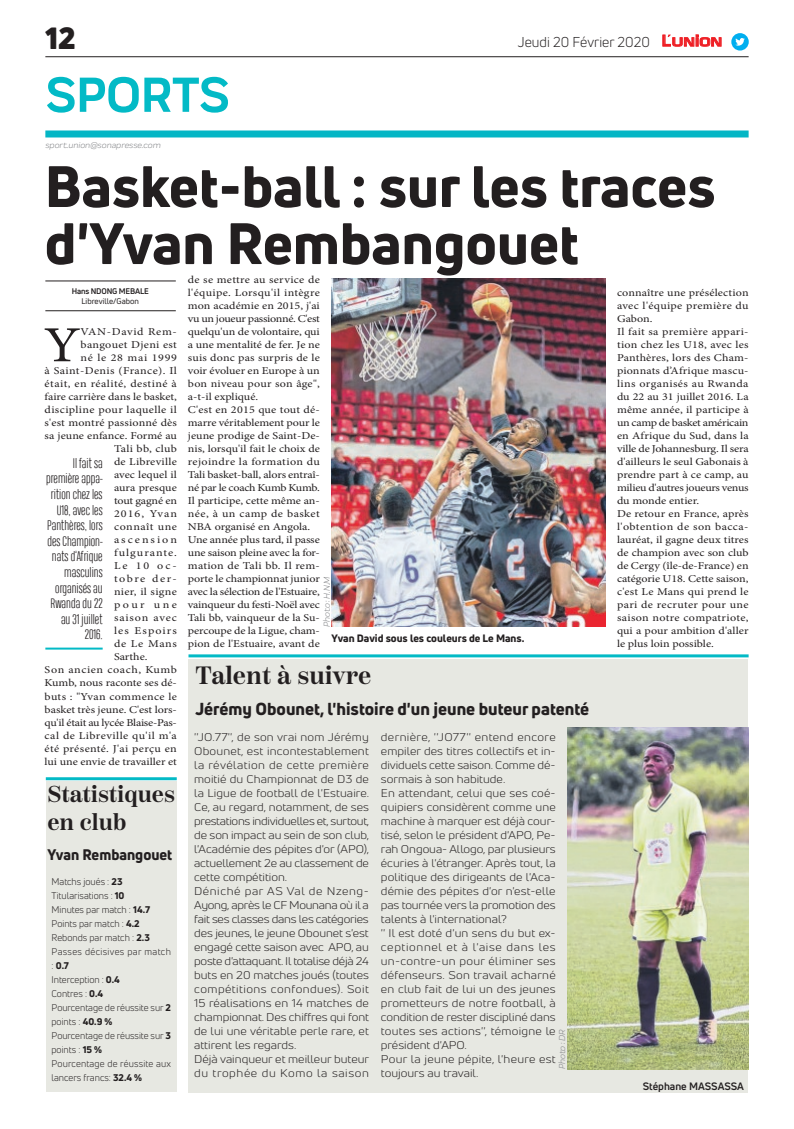
<style>
.page{position:relative;width:794px;height:1129px;background:#fff}
.page>*{position:absolute;margin:0;border:0;box-sizing:border-box;transform-origin:0 0}
.t1{font:800 57px/57px "Uni Neue";color:#231f20}
.t2{font:700 51px "Praktika";color:#03bac6}
.t3{font:50.5px "Minion Pro";color:#231f20;scale:1.15 1}
.t4{font:900 30px "Uni Neue";color:#231f20}
.t5{font:600 25px "Scotch Deck";color:#231f20}
.t6{font:600 23px/27.6px "Scotch Deck";color:#231f20}
.t7{font:800 17px "Uni Neue";color:#231f20}
.t8{font:800 15px "Uni Neue";color:#231f20}
.t9{font:14px "Uni Neue";color:#231f20}
.t10{font:300 13px/15.6px "Heading Compressed Pro";color:#231f20;text-align:right}
.t11{font:11px/14px "Uni Neue";color:#231f20;scale:1.13 1}
.t12{font:10.5px/13px "Minion Pro";letter-spacing:.005em;color:#231f20;scale:1.15 1}
.t13{font:10.5px "Minion Pro";letter-spacing:.03em;color:#231f20;scale:1.15 1}
.t14{font:10.5px "Minion Pro";letter-spacing:.04em;color:#231f20;scale:1.15 1}
.t15{font:800 10.5px "Uni Neue";color:#231f20}
.t16{font:10.5px "Minion Pro";letter-spacing:.025em;color:#231f20;scale:1.15 1}
.t17{font:10.5px "Minion Pro";letter-spacing:-.025em;color:#231f20;scale:1.15 1}
.t18{font:10.5px "Minion Pro";letter-spacing:.055em;color:#231f20;scale:1.15 1}
.t19{font:10.5px "Minion Pro";letter-spacing:.035em;color:#231f20;scale:1.15 1}
.t20{font:10.5px "Minion Pro";letter-spacing:.09em;color:#231f20;scale:1.15 1}
.t21{font:10.5px "Minion Pro";letter-spacing:.045em;color:#231f20;scale:1.15 1}
.t22{font:700 10.5px "Uni Neue";color:#231f20}
.t23{font:10.5px "Minion Pro";letter-spacing:-.015em;color:#231f20;scale:1.15 1}
.t24{font:10.5px "Minion Pro";letter-spacing:.085em;color:#231f20;scale:1.15 1}
.t25{font:10.5px "Minion Pro";letter-spacing:.065em;color:#231f20;scale:1.15 1}
.t26{font:10.5px "Minion Pro";letter-spacing:.165em;color:#231f20;scale:1.15 1}
.t27{font:10.5px "Minion Pro";letter-spacing:.125em;color:#231f20;scale:1.15 1}
.t28{font:9.5px/14px "Uni Neue";color:#231f20}
.t29{font:italic 9px "Praktika";color:#818386}
.t30{font:8px "Uni Neue";color:#231f20}
.t31{font:700 8px "Uni Neue";letter-spacing:-.02em;color:#231f20}
.s1{font-family:"Eurostile";font-weight:600;font-size:14.9px;color:#ee1d23}
.s2{font-family:"Eurostile";font-weight:600;font-size:11.4px;color:#ee1d23}
.s3{font-weight:800}
</style>
<div class="page">
<hr style="left:45px;top:56px;width:703px;height:1px;background:#231f20">
<div style="left:45px;top:130px;width:703px;height:7px;background:#04b6c5"></div>
<svg style="left:662px;top:34px;width:60px;height:13px"></svg>
<div style="left:731px;top:33px;width:17px;height:18px;background:#00aeef;border-radius:50%"></div>
<svg style="left:735px;top:38px;width:10px;height:8px"></svg>
<hr style="left:45px;top:647px;width:58px;height:2px;background:#03bac6">
<hr style="left:45px;top:310px;width:131px;height:1px;background:#231f20">
<hr style="left:45px;top:281px;width:131px;height:1px;background:#231f20">
<img style="left:332px;top:278px;width:274px;height:348px">
<div style="left:46px;top:781px;width:131px;height:310px;background:#e7e8e2"></div>
<hr style="left:46px;top:777px;width:131px;height:3px;background:#03bac6">
<div style="left:188px;top:659px;width:560px;height:432px;background:#e7e8e2"></div>
<hr style="left:188px;top:654px;width:560px;height:3px;background:#03bac6">
<img style="left:567px;top:727px;width:181px;height:342px">
<h3 class="t4" style="left:45px;top:17px;width:32px">12</h3>
<h2 class="t2" style="left:46px;top:54px;width:185px">SPORTS</h2>
<p class="t29" style="left:45px;top:139px;width:117px">sport.union@sonapresse.com</p>
<h3 class="t9" style="left:518px;top:33px;width:206px">Jeudi 20 Février 2020 <span class="s1">L</span><span class="s2">UNION</span></h3>
<h1 class="t1" style="left:45px;top:157px;width:672px">Basket-ball : sur les traces d'Yvan Rembangouet</h1>
<p class="t12" style="left:188px;top:273px;width:116px">de se mettre au service de l'équipe. Lorsqu'il intègre mon académie en 2015, j'ai vu un joueur passionné. C'est quelqu'un de volontaire, qui a une mentalité de fer. Je ne suis donc pas surpris de le voir évoluer en Europe à un bon niveau pour son âge", a-t-il expliqué.<br>C'est en 2015 que tout dé&shy;marre véritablement pour le jeune prodige de Saint-De&shy;nis, lorsqu'il fait le choix de rejoindre la formation du<br>Tali basket-ball, alors entraî&shy;né par le coach Kumb Kumb.<br>Il participe, cette même an&shy;née, à un camp de basket<br>NBA organisé en Angola.<br>Une année plus tard, il passe une saison pleine avec la for&shy;mation de Tali bb. Il rem&shy;porte le championnat junior avec la sélection de l'Estuaire, vainqueur du festi-Noël avec<br>Tali bb, vainqueur de la Su&shy;percoupe de la Ligue, cham&shy;pion de l'Estuaire, avant de</p>
<p class="t31" style="left:72px;top:286px;width:78px">Hans NDONG MEBALE</p>
<p class="t30" style="left:82px;top:296px;width:59px">Libreville/Gabon</p>
<p class="t12" style="left:617px;top:286px;width:116px">connaître une présélection avec l'équipe première du<br>Gabon.<br>Il fait sa première appari&shy;tion chez les U18, avec les<br>Panthères, lors des Cham&shy;pionnats d’Afrique mascu&shy;lins organisés au Rwanda du 22 au 31 juillet 2016. La même année, il participe à un camp de basket américain en Afrique du Sud, dans la ville de Johannesburg. Il sera d'ailleurs le seul Gabonais à prendre part à ce camp, au milieu d'autres joueurs venus du monde entier.<br>De retour en France, après l'obtention de son bacca&shy;lauréat, il gagne deux titres de champion avec son club de Cergy (île-de-France) en catégorie U18. Cette saison, c'est Le Mans qui prend le pari de recruter pour une saison notre compatriote, qui a pour ambition d'aller le plus loin possible.</p>
<h3 class="t3" style="left:44px;top:311px;width:34px">Y</h3>
<p class="t18" style="left:81px;top:325px;width:85px">VAN-David Rem-</p>
<p class="t16" style="left:81px;top:338px;width:85px">bangouet Djeni est</p>
<p class="t18" style="left:81px;top:351px;width:85px">né le 28 mai 1999</p>
<p class="t19" style="left:45px;top:364px;width:116px">à Saint-Denis (France). Il</p>
<p class="t14" style="left:45px;top:377px;width:116px">était, en réalité, destiné à</p>
<p class="t12" style="left:45px;top:390px;width:116px">faire carrière dans le basket,</p>
<p class="t13" style="left:45px;top:403px;width:117px">discipline pour laquelle il</p>
<p class="t12" style="left:45px;top:416px;width:117px">s'est montré passionné dès</p>
<p class="t12" style="left:45px;top:429px;width:117px">sa jeune enfance. Formé au</p>
<p class="t12" style="left:114px;top:442px;width:56px">Tali bb, club</p>
<p class="t12" style="left:114px;top:455px;width:56px">de Libreville</p>
<p class="t12" style="left:114px;top:468px;width:56px">avec lequel il</p>
<p class="t12" style="left:114px;top:481px;width:56px">aura presque</p>
<p class="t23" style="left:114px;top:494px;width:56px">tout gagné en</p>
<p class="t20" style="left:114px;top:507px;width:56px">2016, Yvan</p>
<p class="t14" style="left:114px;top:520px;width:56px">connaît une</p>
<p class="t26" style="left:114px;top:533px;width:56px">ascension</p>
<p class="t24" style="left:114px;top:546px;width:56px">fulgurante.</p>
<p class="t12" style="left:114px;top:559px;width:56px">Le 10 oc-</p>
<p class="t27" style="left:114px;top:572px;width:56px">tobre der-</p>
<p class="t16" style="left:114px;top:585px;width:56px">nier, il signe</p>
<p class="t12" style="left:114px;top:598px;width:56px">pour une</p>
<p class="t25" style="left:114px;top:611px;width:56px">saison avec</p>
<p class="t20" style="left:114px;top:624px;width:56px">les Espoirs</p>
<p class="t12" style="left:114px;top:637px;width:56px">de Le Mans</p>
<p class="t12" style="left:114px;top:650px;width:31px">Sarthe.</p>
<p class="t21" style="left:45px;top:663px;width:117px">Son ancien coach, Kumb</p>
<p class="t12" style="left:45px;top:676px;width:116px">Kumb, nous raconte ses dé-</p>
<p class="t13" style="left:45px;top:689px;width:117px">buts : "Yvan commence le</p>
<p class="t12" style="left:45px;top:702px;width:116px">basket très jeune. C'est lors-</p>
<p class="t17" style="left:45px;top:715px;width:116px">qu'il était au lycée Blaise-Pas-</p>
<p class="t14" style="left:45px;top:728px;width:116px">cal de Libreville qu'il m'a</p>
<p class="t13" style="left:45px;top:741px;width:116px">été présenté. J'ai perçu en</p>
<p class="t12" style="left:45px;top:754px;width:116px">lui une envie de travailler et</p>
<p class="t10" style="left:46px;top:456px;width:58px">Il fait sa première appa&shy;rition chez les<br>U18, avec les<br>Panthères, lors des Champion&shy;nats d’Afrique masculins organisés au<br>Rwanda du 22 au 31 juillet<br>2016.</p>
<p class="t29" style="left:320px;top:626px;width:51px;rotate:-90deg">Photo : H.N.M</p>
<p class="t15" style="left:332px;top:631px;width:194px">Yvan David sous les couleurs de Le Mans.</p>
<h3 class="t5" style="left:195px;top:661px;width:177px">Talent à suivre</h3>
<h3 class="t7" style="left:195px;top:697px;width:395px">Jérémy Obounet, l'histoire d'un jeune buteur patenté</h3>
<p class="t11" style="left:194px;top:729px;width:156px">''JO.77'', de son vrai nom Jérémy<br>Obounet, est incontestablement la révélation de cette première moitié du Championnat de D3 de la Ligue de football de l'Estuaire.<br>Ce, au regard, notamment, de ses prestations individuelles et, surtout, de son impact au sein de son club, l'Académie des pépites d'or (APO), actuellement 2e au classement de cette compétition.<br>Déniché par AS Val de Nzeng-<br>Ayong, après le CF Mounana où il a fait ses classes dans les catégories des jeunes, le jeune Obounet s'est engagé cette saison avec APO, au poste d'attaquant. Il totalise déjà 24 buts en 20 matches joués (toutes compétitions confondues). Soit<br>15 réalisations en 14 matches de championnat. Des chiffres qui font de lui une véritable perle rare, et attirent les regards.<br>Déjà vainqueur et meilleur buteur du trophée du Komo la saison</p>
<p class="t11" style="left:381px;top:729px;width:156px">dernière, ''JO77'' entend encore empiler des titres collectifs et in&shy;dividuels cette saison. Comme dé&shy;sormais à son habitude.<br>En attendant, celui que ses coé&shy;quipiers considèrent comme une machine à marquer est déjà cour&shy;tisé, selon le président d'APO, Pe&shy;rah Ongoua- Allogo, par plusieurs écuries à l'étranger. Après tout, la politique des dirigeants de l'Aca&shy;démie des pépites d'or n'est-elle pas tournée vers la promotion des talents à l'international?<br>'' Il est doté d'un sens du but ex&shy;ceptionnel et à l'aise dans les un-contre-un pour éliminer ses défenseurs. Son travail acharné en club fait de lui un des jeunes prometteurs de notre football, à condition de rester discipliné dans toutes ses actions'', témoigne le président d'APO.<br>Pour la jeune pépite, l'heure est toujours au travail.</p>
<h3 class="t6" style="left:47px;top:780px;width:129px">Statistiques en club</h3>
<h3 class="t8" style="left:47px;top:844px;width:126px">Yvan Rembangouet</h3>
<p class="t28" style="left:51px;top:874px;width:121px">Matchs joués : <span class="s3">23<br></span>Titularisations : <span class="s3">10<br></span>Minutes par match : <span class="s3">14.7<br></span>Points par match : <span class="s3">4.2<br></span>Rebonds par match : <span class="s3">2.3<br></span>Passes décisives par match : <span class="s3">0.7<br></span>Interception : <span class="s3">0.4<br></span>Contres : <span class="s3">0.4<br></span>Pourcentage de réussite sur <span class="s3">2 </span>points : <span class="s3">40.9 %<br></span>Pourcentage de réussite sur <span class="s3">3 </span>points : <span class="s3">15 %<br></span>Pourcentage de réussite aux lancers francs: <span class="s3">32.4 %</span></p>
<p class="t29" style="left:556px;top:1069px;width:41px;rotate:-90deg">Photo : DR</p>
<p class="t22" style="left:643px;top:1079px;width:103px">Stéphane MASSASSA</p>
</div>
